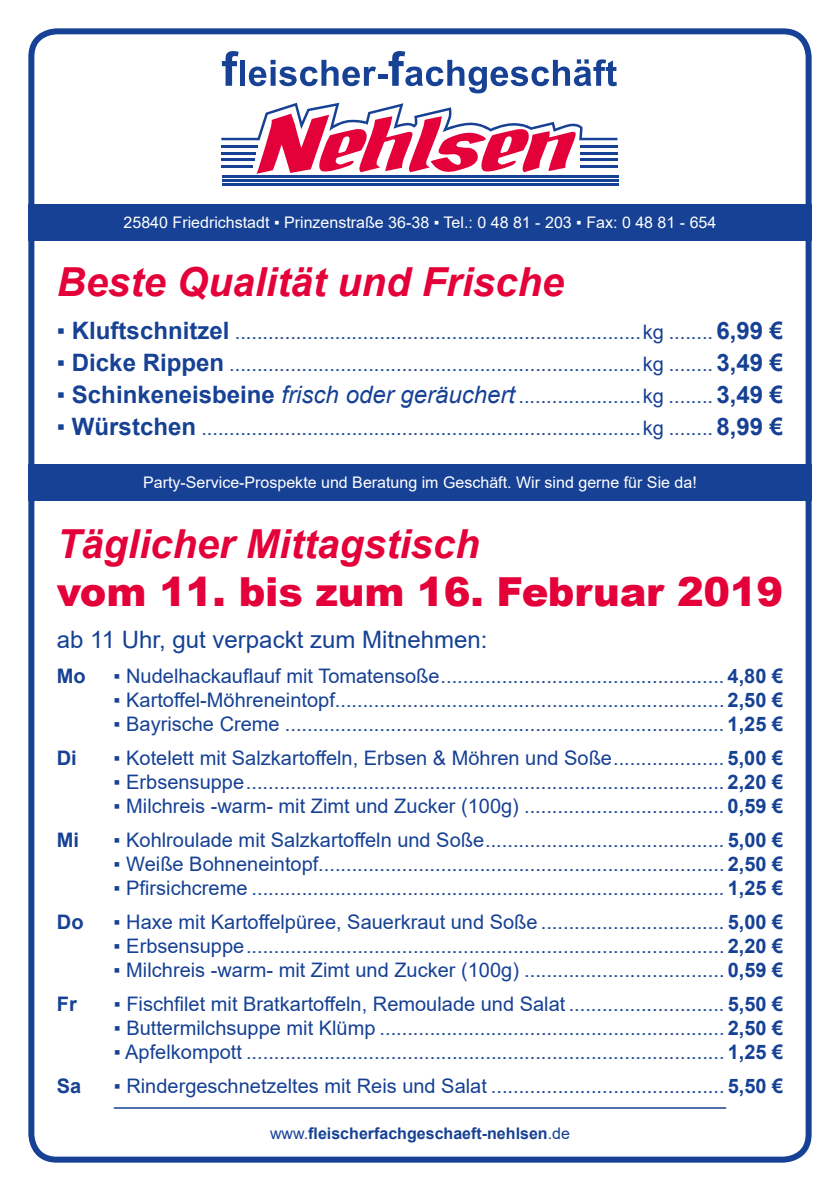
<style>
.page{position:relative;width:840px;height:1191px;background:#fff}
.page>*{position:absolute;margin:0;border:0;box-sizing:border-box;transform-origin:0 0}
.t1{font:italic 700 40px "Arial";color:#e4013a}
.t2{font:900 40px "Arial";letter-spacing:-.005em;color:#e4013a}
.t3{font:24px "Arial";color:#164194}
.t4{font:20px "Arial";color:#164194}
.t5{font:700 20px "Arial";color:#164194}
.t6{font:16px "Arial";color:#fff}
.t7{font:700 16px "Arial";color:#164194}
.s1{font-size:24px}
.s2{font-weight:700;font-size:24px}
.s3{font-style:italic;font-size:24px}
.s4{font-weight:700}
.s5{font-weight:400}
</style>
<div class="page">
<div style="left:28px;top:204px;width:783px;height:37px;background:#164194"></div>
<div style="left:28px;top:463px;width:783px;height:37px;background:#164194"></div>
<div style="left:28px;top:28px;width:783px;height:1134px;border:6px solid #164194;border-radius:25px"></div>
<hr style="left:114px;top:1107px;width:611px;height:1px;background:#164194">
<svg style="left:221px;top:103px;width:396px;height:71px"></svg>
<hr style="left:221px;top:145px;width:36px;height:2px;background:#164194">
<hr style="left:221px;top:152px;width:35px;height:2px;background:#164194">
<hr style="left:221px;top:159px;width:33px;height:2px;background:#164194">
<hr style="left:221px;top:165px;width:32px;height:3px;background:#164194">
<hr style="left:580px;top:145px;width:37px;height:2px;background:#164194">
<hr style="left:580px;top:152px;width:37px;height:2px;background:#164194">
<hr style="left:580px;top:159px;width:37px;height:2px;background:#164194">
<hr style="left:580px;top:165px;width:37px;height:3px;background:#164194">
<hr style="left:222px;top:175px;width:396px;height:3px;background:#164194">
<hr style="left:222px;top:179px;width:396px;height:3px;background:#164194">
<hr style="left:222px;top:183px;width:396px;height:3px;background:#164194">
<svg style="left:222px;top:51px;width:16px;height:35px"></svg>
<div style="left:240px;top:60px;width:5px;height:26px;background:#164194"></div>
<svg style="left:249px;top:60px;width:127px;height:26px"></svg>
<div style="left:377px;top:74px;width:10px;height:5px;background:#164194"></div>
<svg style="left:388px;top:51px;width:228px;height:42px"></svg>
<p class="t6" style="left:123px;top:212px;width:594px">25840 Friedrichstadt ▪ Prinzenstraße 36-38 ▪ Tel.: 0 48 81 - 203 ▪ Fax: 0 48 81 - 654</p>
<h1 class="t1" style="left:57px;top:255px;width:508px">Beste Qualität und Frische</h1>
<p class="t4" style="left:57px;top:318px;width:727px"><span class="s1">▪</span> <span class="s2">Kluftschnitzel</span> .........................................................................kg ........ <span class="s2">6,99 €</span></p>
<p class="t4" style="left:57px;top:350px;width:727px"><span class="s1">▪</span> <span class="s2">Dicke Rippen</span> ..........................................................................kg ........ <span class="s2">3,49 €</span></p>
<p class="t4" style="left:57px;top:382px;width:727px"><span class="s1">▪</span> <span class="s2">Schinkeneisbeine</span> <span class="s3">frisch oder geräuchert</span> ......................kg ........ <span class="s2">3,49 €</span></p>
<p class="t4" style="left:57px;top:414px;width:727px"><span class="s1">▪</span> <span class="s2">Würstchen</span> ...............................................................................kg ........ <span class="s2">8,99 €</span></p>
<p class="t6" style="left:143px;top:471px;width:555px">Party-Service-Prospekte und Beratung im Geschäft. Wir sind gerne für Sie da!</p>
<h1 class="t1" style="left:57px;top:518px;width:424px">Täglicher Mittagstisch</h1>
<h1 class="t2" style="left:57px;top:563px;width:727px">vom 11. bis zum 16. Februar 2019</h1>
<p class="t3" style="left:57px;top:623px;width:432px">ab 11 Uhr, gut verpackt zum Mitnehmen:</p>
<p class="t5" style="left:57px;top:662px;width:30px">Mo</p>
<p class="t4" style="left:113px;top:662px;width:670px">▪ Nudelhackauflauf mit Tomatensoße................................................... <span class="s4">4,80 €</span></p>
<p class="t4" style="left:113px;top:686px;width:670px">▪ Kartoffel-Möhreneintopf...................................................................... <span class="s4">2,50 €</span></p>
<p class="t4" style="left:113px;top:710px;width:670px">▪ Bayrische Creme ............................................................................... <span class="s4">1,25 €</span></p>
<p class="t5" style="left:57px;top:744px;width:22px">Di</p>
<p class="t4" style="left:113px;top:744px;width:670px">▪ Kotelett mit Salzkartoffeln, Erbsen &amp; Möhren und Soße.................... <span class="s4">5,00 €</span></p>
<p class="t4" style="left:113px;top:768px;width:670px">▪ Erbsensuppe...................................................................................... <span class="s4">2,20 €</span></p>
<p class="t4" style="left:113px;top:792px;width:670px">▪ Milchreis -warm- mit Zimt und Zucker (100g) .................................... <span class="s4">0,59 €</span></p>
<p class="t5" style="left:57px;top:826px;width:24px">Mi</p>
<p class="t4" style="left:113px;top:826px;width:670px">▪ Kohlroulade mit Salzkartoffeln und Soße........................................... <span class="s4">5,00 €</span></p>
<p class="t4" style="left:113px;top:850px;width:670px">▪ Weiße Bohneneintopf......................................................................... <span class="s4">2,50 €</span></p>
<p class="t4" style="left:113px;top:874px;width:670px">▪ Pfirsichcreme ..................................................................................... <span class="s4">1,25 €</span></p>
<p class="t5" style="left:57px;top:908px;width:28px">Do</p>
<p class="t4" style="left:114px;top:908px;width:670px">▪ Haxe mit Kartoffelpüree, Sauerkraut und Soße ................................. <span class="s4">5,00 €</span></p>
<p class="t4" style="left:114px;top:932px;width:670px">▪ Erbsensuppe...................................................................................... <span class="s4">2,20 €</span></p>
<p class="t4" style="left:114px;top:956px;width:670px">▪ Milchreis -warm- mit Zimt und Zucker (100g) .................................... <span class="s4">0,59 €</span></p>
<p class="t5" style="left:57px;top:989px;width:21px">Fr</p>
<p class="t4" style="left:114px;top:990px;width:670px">▪ Fischfilet mit Bratkartoffeln, Remoulade und Salat ............................ <span class="s4">5,50 €</span></p>
<p class="t4" style="left:114px;top:1014px;width:670px">▪ Buttermilchsuppe mit Klümp .............................................................. <span class="s4">2,50 €</span></p>
<p class="t4" style="left:114px;top:1038px;width:670px">▪ Apfelkompott ...................................................................................... <span class="s4">1,25 €</span></p>
<p class="t5" style="left:57px;top:1071px;width:26px">Sa</p>
<p class="t4" style="left:114px;top:1072px;width:670px">▪ Rindergeschnetzeltes mit Reis und Salat .......................................... <span class="s4">5,50 €</span></p>
<p class="t7" style="left:270px;top:1121px;width:301px"><span class="s5">www.</span>fleischerfachgeschaeft-nehlsen<span class="s5">.de</span></p>
</div>
